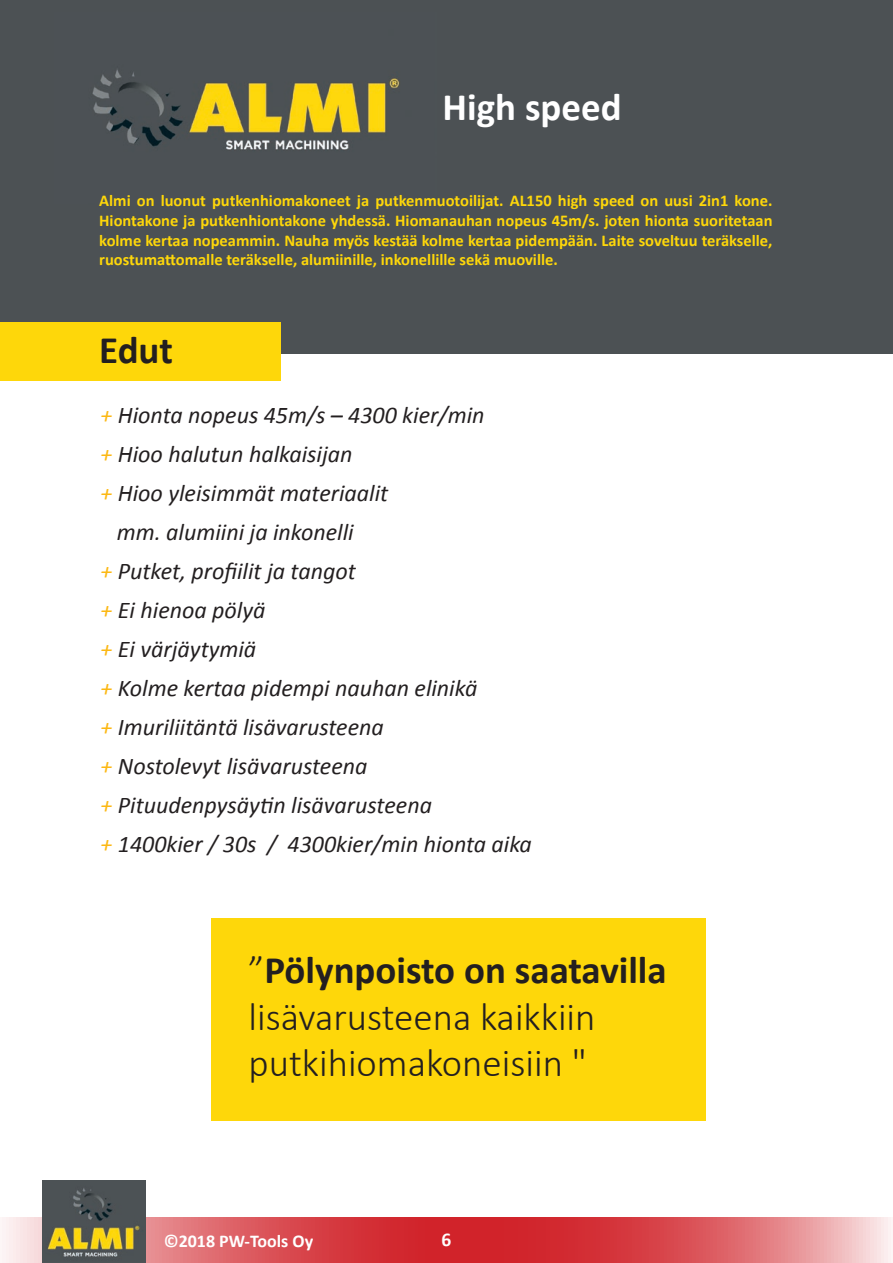
<style>
.page{position:relative;width:893px;height:1263px;background:#fff}
.page>*{position:absolute;margin:0;border:0;box-sizing:border-box;transform-origin:0 0}
.t1{font:300 39px/46.8px "Calibri";color:#231f20}
.t2{font:700 39px "Calibri";color:#fff}
.t3{font:700 39px "Calibri";color:#231f20}
.t4{font:italic 24px "Calibri";color:#231f20}
.t5{font:700 19.5px "Calibri";color:#fff}
.t6{font:700 18px "Calibri";color:#fff}
.t7{font:700 16.5px/19.8px "Calibri";color:#fed70a;text-align:justify}
.s1{color:#fcb814}
.s2{font-weight:700}
</style>
<div class="page">
<svg style="left:2px;top:1217px;width:889px;height:46px;background:#dd5e63"></svg>
<img style="left:43px;top:1180px;width:103px;height:83px">
<div style="left:0;top:0;width:892px;height:354px;background:#4c5154"></div>
<img style="left:92px;top:69px;width:308px;height:81px">
<div style="left:0;top:322px;width:281px;height:59px;background:#fed70a"></div>
<div style="left:211px;top:918px;width:495px;height:203px;background:#fed70a"></div>
<h1 class="t2" style="left:443px;top:82px;width:181px">High speed</h1>
<p class="t7" style="left:99px;top:191px;width:675px">Almi on luonut putkenhiomakoneet ja putkenmuotoilijat. AL150 high speed on uusi 2in1 kone.<br>Hiontakone ja putkenhiontakone yhdessä. Hiomanauhan nopeus 45m/s. joten hionta suoritetaan kolme kertaa nopeammin. Nauha myös kestää kolme kertaa pidempään. Laite soveltuu teräkselle, ruostumattomalle teräkselle, alumiinille, inkonellille sekä muoville.</p>
<h1 class="t3" style="left:99px;top:325px;width:75px">Edut</h1>
<p class="t4" style="left:100px;top:398px;width:386px"><span class="s1">+</span> Hionta nopeus 45m/s – 4300 kier/min</p>
<p class="t4" style="left:100px;top:437px;width:253px"><span class="s1">+</span> Hioo halutun halkaisijan</p>
<p class="t4" style="left:100px;top:476px;width:289px"><span class="s1">+</span> Hioo yleisimmät materiaalit</p>
<p class="t4" style="left:117px;top:515px;width:238px">mm. alumiini ja inkonelli</p>
<p class="t4" style="left:100px;top:554px;width:257px"><span class="s1">+</span> Putket, profiilit ja tangot</p>
<p class="t4" style="left:100px;top:593px;width:166px"><span class="s1">+</span> Ei hienoa pölyä</p>
<p class="t4" style="left:100px;top:632px;width:157px"><span class="s1">+</span> Ei värjäytymiä</p>
<p class="t4" style="left:100px;top:671px;width:378px"><span class="s1">+</span> Kolme kertaa pidempi nauhan elinikä</p>
<p class="t4" style="left:100px;top:710px;width:285px"><span class="s1">+</span> Imuriliitäntä lisävarusteena</p>
<p class="t4" style="left:100px;top:749px;width:269px"><span class="s1">+</span> Nostolevyt lisävarusteena</p>
<p class="t4" style="left:100px;top:788px;width:333px"><span class="s1">+</span> Pituudenpysäytin lisävarusteena</p>
<p class="t4" style="left:100px;top:827px;width:433px"><span class="s1">+</span> 1400kier / 30s / 4300kier/min hionta aika</p>
<h1 class="t1" style="left:249px;top:946px;width:420px">”<span class="s2">Pölynpoisto on saatavilla </span>lisävarusteena kaikkiin putkihiomakoneisiin "</h1>
<p class="t6" style="left:164px;top:1229px;width:151px">©2018 PW-Tools Oy</p>
<p class="t5" style="left:442px;top:1227px;width:11px">6</p>
</div>
